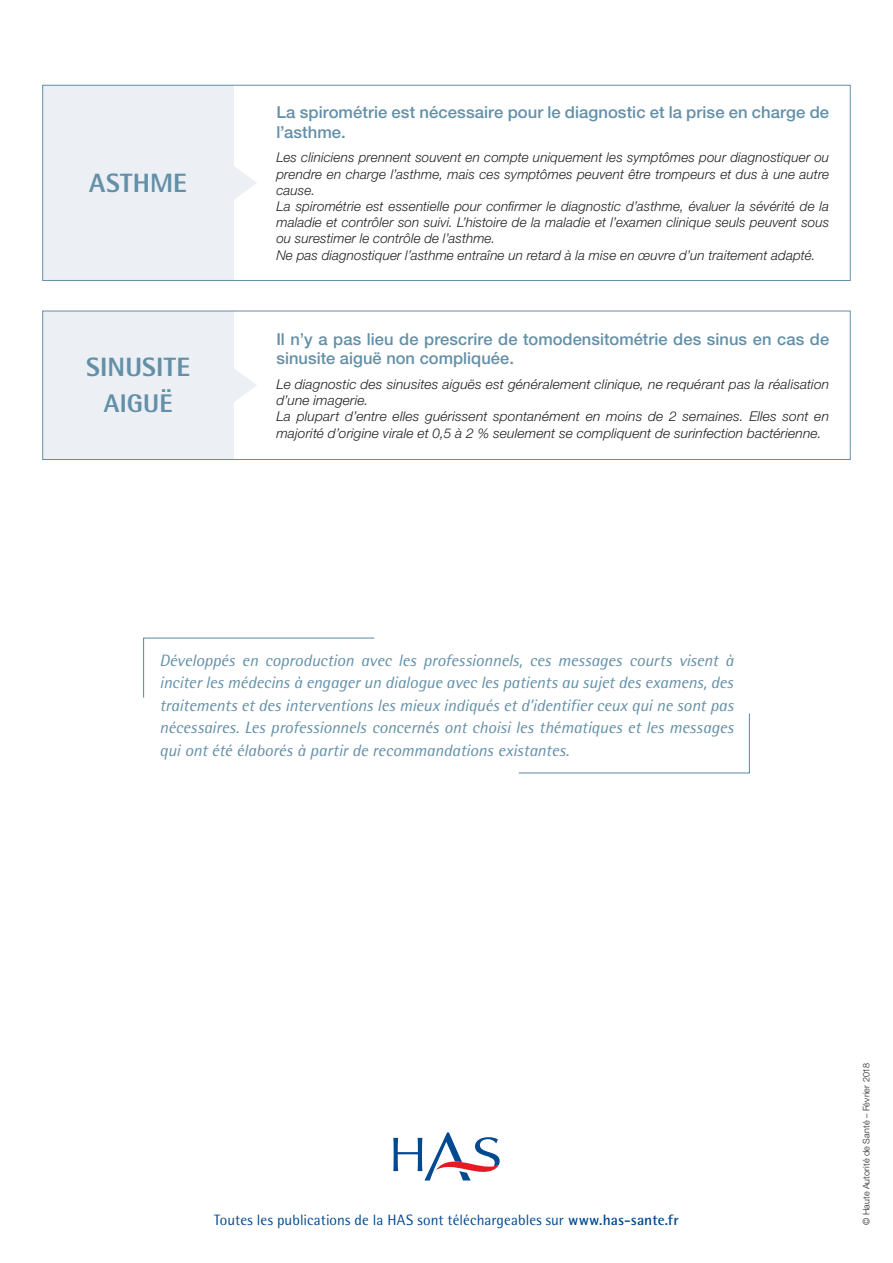
<style>
.page{position:relative;width:893px;height:1263px;background:#fff}
.page>*{position:absolute;margin:0;border:0;box-sizing:border-box;transform-origin:0 0}
.Titre_2_en_tête{font:800 26.55px "Rotis Semi Sans Std";letter-spacing:.005em;color:#6390a8}
.Date{font:800 25.5px "Rotis Semi Sans Std";letter-spacing:.01em;color:#6390a8}
.t1{font:italic 16.5px/22.5px "Rotis Semi Sans Std";letter-spacing:-.005em;color:#6390a8;text-align:justify}
.t2{font:500 16.5px/19.8px "Helvetica Neue LT Std";letter-spacing:.005em;color:#6390a8}
.t3{font:15px "Rotis Semi Sans Std";letter-spacing:.005em;color:#014990}
.t4{font:italic 300 13.5px/16.2px "Helvetica Neue LT Std";letter-spacing:.01em;color:#231f20;text-align:justify}
.t5{font:300 9px "Helvetica Neue LT Std";letter-spacing:.02em;color:#231f20}
.s1{font-weight:700}
</style>
<div class="page">
<svg style="left:393px;top:1132px;width:107px;height:48px"></svg>
<div style="left:43px;top:85px;width:191px;height:196px;background:#ecf0f4"></div>
<svg style="left:234px;top:166px;width:23px;height:34px"></svg>
<div style="left:43px;top:85px;width:807px;height:196px;border:1px solid #6390a8"></div>
<div style="left:43px;top:311px;width:191px;height:149px;background:#ecf0f4"></div>
<svg style="left:234px;top:369px;width:23px;height:33px"></svg>
<div style="left:43px;top:311px;width:807px;height:149px;border:1px solid #6390a8"></div>
<svg style="left:143px;top:638px;width:232px;height:60px"></svg>
<svg style="left:518px;top:713px;width:232px;height:60px"></svg>
<p class="Titre_2_en_tête" style="left:89px;top:166px;width:99px">ASTHME</p>
<p class="Titre_2_en_tête" style="left:86px;top:350px;width:105px">SINUSITE</p>
<p class="Date" style="left:104px;top:387px;width:70px">AIGUË</p>
<p class="t2" style="left:276px;top:102px;width:554px">La spirométrie est nécessaire pour le diagnostic et la prise en charge de l’asthme.</p>
<p class="t4" style="left:276px;top:149px;width:554px">Les cliniciens prennent souvent en compte uniquement les symptômes pour diagnostiquer ou prendre en charge l’asthme, mais ces symptômes peuvent être trompeurs et dus à une autre cause.</p>
<p class="t4" style="left:276px;top:198px;width:554px">La spirométrie est essentielle pour confirmer le diagnostic d’asthme, évaluer la sévérité de la maladie et contrôler son suivi. L’histoire de la maladie et l’examen clinique seuls peuvent sous ou surestimer le contrôle de l’asthme.</p>
<p class="t4" style="left:276px;top:247px;width:540px">Ne pas diagnostiquer l’asthme entraîne un retard à la mise en œuvre d’un traitement adapté.</p>
<p class="t2" style="left:276px;top:329px;width:554px">Il n’y a pas lieu de prescrire de tomodensitométrie des sinus en cas de sinusite aiguë non compliquée.</p>
<p class="t4" style="left:276px;top:376px;width:554px">Le diagnostic des sinusites aiguës est généralement clinique, ne requérant pas la réalisation d’une imagerie.</p>
<p class="t4" style="left:276px;top:408px;width:554px">La plupart d’entre elles guérissent spontanément en moins de 2 semaines. Elles sont en majorité d’origine virale et 0,5 à 2 % seulement se compliquent de surinfection bactérienne.</p>
<p class="t1" style="left:159px;top:649px;width:576px">Développés en coproduction avec les professionnels, ces messages courts visent à inciter les médecins à engager un dialogue avec les patients au sujet des examens, des traitements et des interventions les mieux indiqués et d’identifier ceux qui ne sont pas nécessaires. Les professionnels concernés ont choisi les thématiques et les messages qui ont été élaborés à partir de recommandations existantes.</p>
<p class="t3" style="left:214px;top:1211px;width:466px">Toutes les publications de la HAS sont téléchargeables sur <span class="s1">www.has-sante.fr</span></p>
<p class="t5" style="left:861px;top:1225px;width:163px;rotate:-90deg">© Haute Autorité de Santé – Février 2018</p>
</div>
